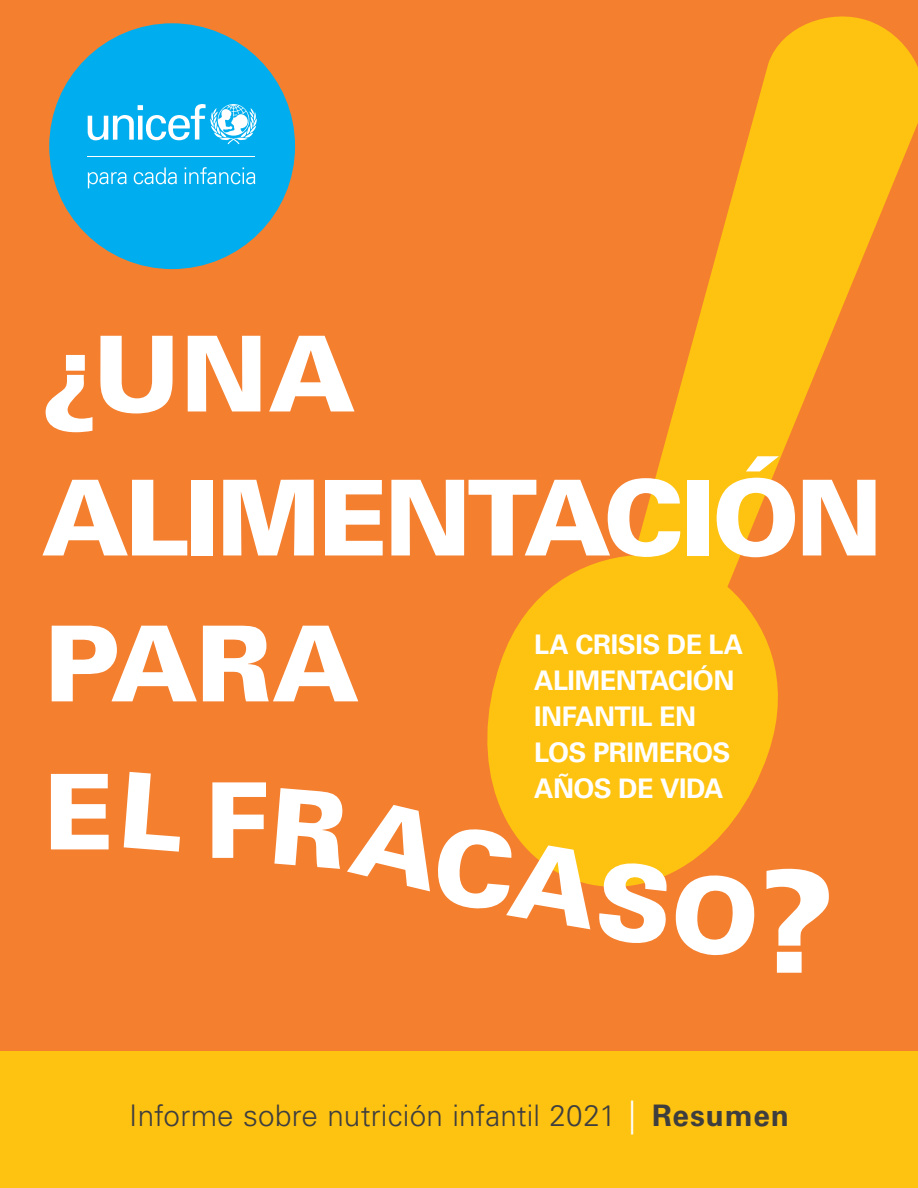
<style>
.page{position:relative;width:918px;height:1188px;background:#f47f2f}
.page>*{position:absolute;margin:0;border:0;box-sizing:border-box;transform-origin:0 0}
.t1{font:900 104.85px/144.9px "Univers LT Std";letter-spacing:-.035em;color:#fff}
.t2{font:300 29.7px "Univers LT Std";letter-spacing:.005em;color:#3e3e3f}
.t3{font:700 27px/36px "Univers LT Std";letter-spacing:-.02em;color:#fff}
.s1{font-size:33.9px;color:#fff}
.s2{font-weight:700}
</style>
<div class="page">
<div style="left:0;top:1052px;width:918px;height:136px;background:#fec210"></div>
<svg style="left:634px;top:16px;width:284px;height:538px"></svg>
<svg style="left:487px;top:554px;width:306px;height:335px;fill:#fec210"></svg>
<svg style="left:51px;top:774px;width:58px;height:75px"></svg>
<svg style="left:124px;top:772px;width:56px;height:80px"></svg>
<svg style="left:212px;top:782px;width:54px;height:76px"></svg>
<svg style="left:274px;top:788px;width:156px;height:103px"></svg>
<svg style="left:438px;top:829px;width:152px;height:100px"></svg>
<svg style="left:598px;top:861px;width:70px;height:82px"></svg>
<svg style="left:674px;top:875px;width:82px;height:81px"></svg>
<svg style="left:767px;top:869px;width:62px;height:104px"></svg>
<div style="left:49px;top:23px;width:246px;height:246px;background:#00aeef;border-radius:50%"></div>
<svg style="left:88px;top:104px;width:169px;height:40px"></svg>
<hr style="left:88px;top:156px;width:167px;height:1px;background:#fff">
<svg style="left:88px;top:172px;width:39px;height:16px"></svg>
<svg style="left:134px;top:167px;width:43px;height:17px"></svg>
<svg style="left:185px;top:167px;width:70px;height:17px"></svg>
<p class="t1" style="left:42px;top:300px;width:843px">¿UNA<br>ALIMENTACIÓN<br>PARA</p>
<p class="t3" style="left:534px;top:627px;width:211px">LA CRISIS DE LA<br>ALIMENTACIÓN<br>INFANTIL EN<br>LOS PRIMEROS<br>AÑOS DE VIDA</p>
<p class="t2" style="left:129px;top:1097px;width:661px">Informe sobre nutrición infantil 2021 <span class="s1">|</span> <span class="s2">Resumen</span></p>
</div>
